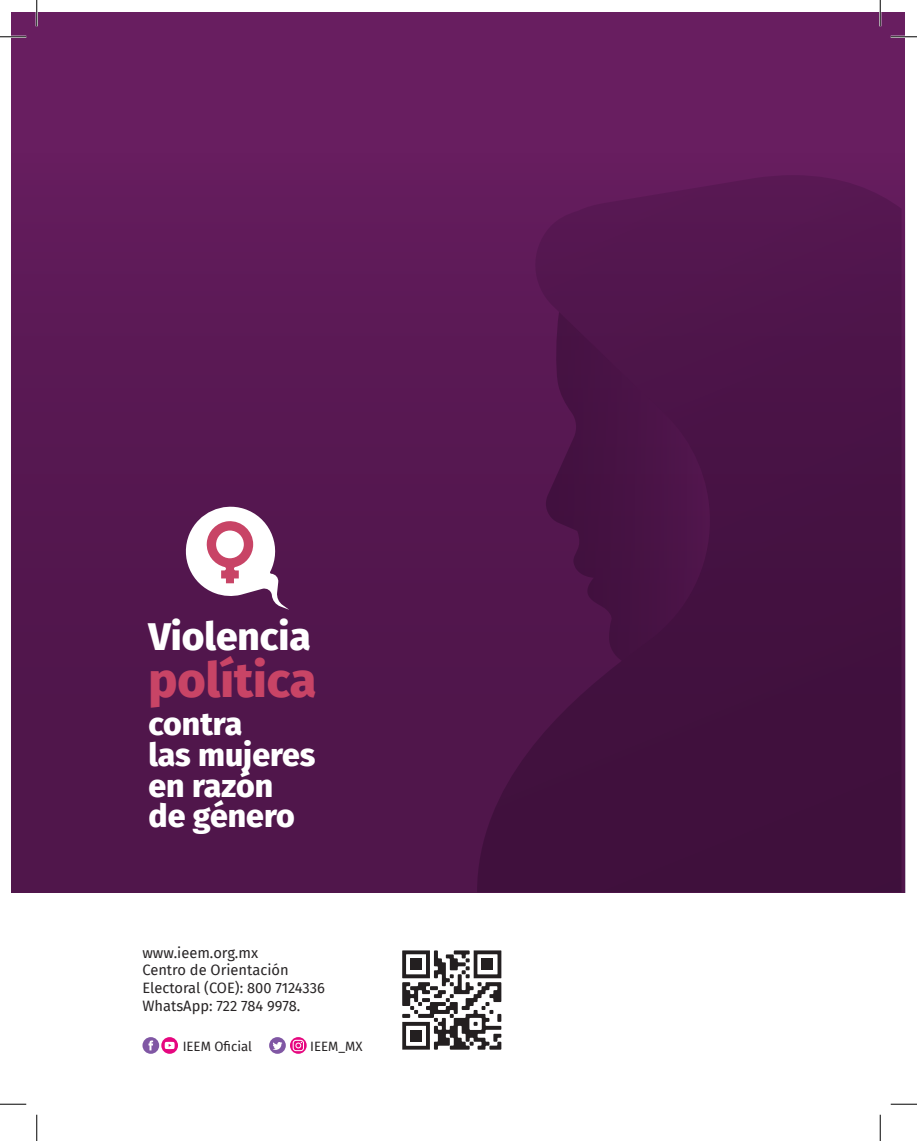
<style>
.page{position:relative;width:917px;height:1141px;background:#fff}
.page>*{position:absolute;margin:0;border:0;box-sizing:border-box;transform-origin:0 0}
.t1{font:800 48.48px "Fira Sans";color:#c84466}
.t2{font:800 38.85px "Fira Sans";color:#fff}
.t3{font:800 32.02px/30.6px "Fira Sans";color:#fff}
.t4{font:14.7px/17.7px "Fira Sans";color:#282526}
.t5{font:13.12px "Fira Sans";color:#282526}
</style>
<div class="page">
<div style="left:12px;top:12px;width:893px;height:879px;background:linear-gradient(to bottom,#681e61,#4a1446)"></div>
<svg style="left:477px;top:175px;width:424px;height:716px;background:#4a1346"></svg>
<svg style="left:402px;top:950px;width:99px;height:99px"></svg>
<div style="left:410px;top:958px;width:12px;height:11px;background:#231f20"></div>
<div style="left:481px;top:958px;width:12px;height:11px;background:#231f20"></div>
<div style="left:410px;top:1029px;width:12px;height:12px;background:#231f20"></div>
<svg style="left:142px;top:1037px;width:36px;height:16px"></svg>
<svg style="left:269px;top:1037px;width:38px;height:16px"></svg>
<svg style="left:179px;top:501px;width:110px;height:108px"></svg>
<hr style="left:0;top:36px;width:26px;height:2px;background:#fff">
<hr style="left:891px;top:36px;width:26px;height:2px;background:#fff">
<hr style="left:36px;top:0;width:2px;height:26px;background:#fff">
<hr style="left:879px;top:0;width:2px;height:26px;background:#fff">
<svg style="left:0;top:36px;width:26px;height:1px"></svg>
<svg style="left:891px;top:36px;width:26px;height:1px"></svg>
<svg style="left:0;top:1103px;width:26px;height:1px"></svg>
<svg style="left:891px;top:1103px;width:26px;height:1px"></svg>
<svg style="left:36px;top:0;width:1px;height:26px"></svg>
<svg style="left:36px;top:1114px;width:1px;height:26px"></svg>
<svg style="left:880px;top:0;width:1px;height:26px"></svg>
<svg style="left:880px;top:1114px;width:1px;height:26px"></svg>
<h2 class="t2" style="left:148px;top:602px;width:164px">Violencia</h2>
<h1 class="t1" style="left:148px;top:638px;width:169px">política</h1>
<h3 class="t3" style="left:148px;top:706px;width:168px">contra<br>las mujeres en razón de género</h3>
<p class="t4" style="left:142px;top:943px;width:184px">www.ieem.org.mx<br>Centro de Orientación<br>Electoral (COE): 800 7124336<br>WhatsApp: 722 784 9978.</p>
<p class="t5" style="left:183px;top:1036px;width:71px">IEEM Oficial</p>
<p class="t5" style="left:310px;top:1036px;width:54px">IEEM_MX</p>
</div>
